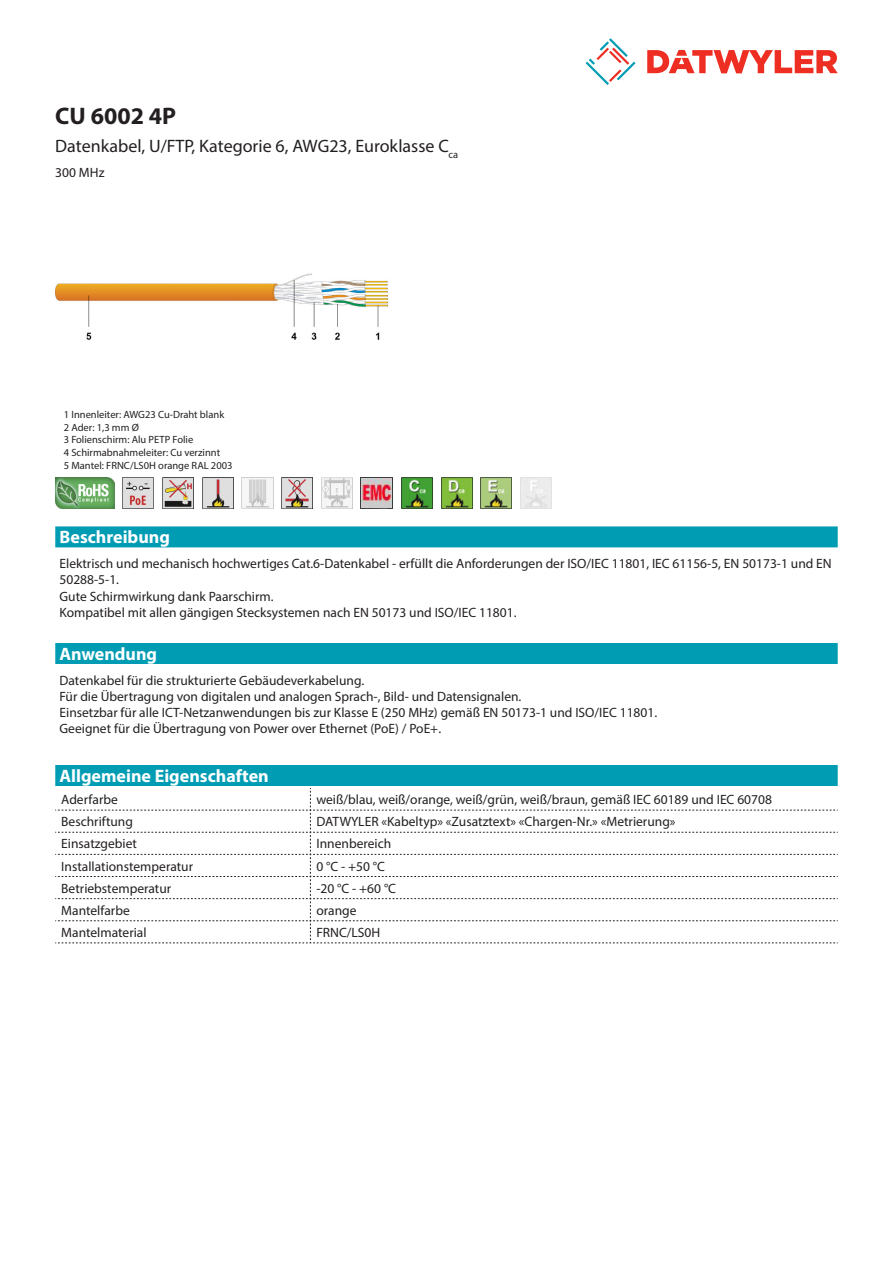
<style>
.page{position:relative;width:893px;height:1263px;background:#fff}
.page>*{position:absolute;margin:0;border:0;box-sizing:border-box;transform-origin:0 0}
.Product_Head{font:700 24px "Myriad Pro";color:#231f20}
.SubHead{font:18px "Myriad Pro";color:#231f20}
.Standard_Head_Proper{font:700 18px "Myriad Pro";color:#fff}
.Standard_text{font:13.5px/16.2px "Myriad Pro";color:#231f20}
.myriad_light_propert{font:13.5px "Myriad Pro";color:#231f20}
.imagetext{font:10.5px/12.6px "Myriad Pro";color:#231f20}
</style>
<div class="page">
<svg style="left:586px;top:38px;width:49px;height:47px"></svg>
<svg style="left:647px;top:50px;width:191px;height:23px"></svg>
<img style="left:55px;top:273px;width:334px;height:67px">
<div style="left:55px;top:526px;width:783px;height:21px;background:#009cb3"></div>
<img style="left:520px;top:477px;width:31px;height:32px">
<img style="left:481px;top:477px;width:31px;height:32px">
<img style="left:441px;top:477px;width:31px;height:32px">
<img style="left:401px;top:477px;width:31px;height:32px">
<img style="left:361px;top:477px;width:32px;height:32px">
<img style="left:321px;top:477px;width:31px;height:32px">
<img style="left:282px;top:477px;width:31px;height:32px">
<img style="left:242px;top:477px;width:31px;height:32px">
<img style="left:202px;top:477px;width:31px;height:32px">
<img style="left:162px;top:477px;width:32px;height:32px">
<img style="left:122px;top:477px;width:32px;height:32px">
<img style="left:55px;top:477px;width:59px;height:32px">
<div style="left:55px;top:643px;width:783px;height:21px;background:#009cb3"></div>
<div style="left:55px;top:765px;width:783px;height:21px;background:#009cb3"></div>
<svg style="left:55px;top:788px;width:783px;height:156px"></svg>
<p class="Product_Head" style="left:55px;top:101px;width:122px">CU 6002 4P</p>
<p class="SubHead" style="left:55px;top:135px;width:405px">Datenkabel, U/FTP, Kategorie 6, AWG23, Euroklasse C<sub>ca</sub></p>
<p class="Standard_text" style="left:55px;top:164px;width:51px">300 MHz</p>
<p class="imagetext" style="left:64px;top:408px;width:170px">1 Innenleiter: AWG23 Cu-Draht blank<br>2 Ader: 1,3 mm Ø<br>3 Folienschirm: Alu PETP Folie<br>4 Schirmabnahmeleiter: Cu verzinnt<br>5 Mantel: FRNC/LS0H orange RAL 2003</p>
<p class="Standard_Head_Proper" style="left:60px;top:526px;width:112px">Beschreibung</p>
<p class="Standard_text" style="left:60px;top:555px;width:774px">Elektrisch und mechanisch hochwertiges Cat.6-Datenkabel - erfüllt die Anforderungen der ISO/IEC 11801, IEC 61156-5, EN 50173-1 und EN 50288-5-1.<br>Gute Schirmwirkung dank Paarschirm.<br>Kompatibel mit allen gängigen Stecksystemen nach EN 50173 und ISO/IEC 11801.</p>
<p class="Standard_Head_Proper" style="left:60px;top:642px;width:99px">Anwendung</p>
<p class="Standard_text" style="left:60px;top:672px;width:599px">Datenkabel fü r die strukturierte Gebäudeverkabelung.<br>Für die Übertragung von digitalen und analogen Sprach-, Bild- und Datensignalen.<br>Einsetzbar für alle ICT-Netzanwendungen bis zur Klasse E (250 MHz) gemäß EN 50173-1 und ISO/IEC 11801.<br>Geeignet für die Übertragung von Power over Ethernet (PoE) / PoE+.</p>
<p class="Standard_Head_Proper" style="left:60px;top:764px;width:211px">Allgemeine Eigenschaften</p>
<p class="myriad_light_propert" style="left:61px;top:791px;width:58px">Aderfarbe</p>
<p class="myriad_light_propert" style="left:316px;top:791px;width:457px">weiß/blau, weiß/orange, weiß/grün, weiß/braun, gemäß IEC 60189 und IEC 60708</p>
<p class="myriad_light_propert" style="left:61px;top:813px;width:73px">Beschriftung</p>
<p class="myriad_light_propert" style="left:316px;top:813px;width:361px">DATWYLER «Kabeltyp» «Zusatztext» «Chargen-Nr.» «Metrierung»</p>
<p class="myriad_light_propert" style="left:61px;top:835px;width:77px">Einsatzgebiet</p>
<p class="myriad_light_propert" style="left:316px;top:835px;width:76px">Innenbereich</p>
<p class="myriad_light_propert" style="left:61px;top:858px;width:133px">Installationstemperatur</p>
<p class="myriad_light_propert" style="left:316px;top:858px;width:70px">0 °C - +50 °C</p>
<p class="myriad_light_propert" style="left:61px;top:880px;width:111px">Betriebstemperatur</p>
<p class="myriad_light_propert" style="left:316px;top:880px;width:81px">-20 °C - +60 °C</p>
<p class="myriad_light_propert" style="left:61px;top:902px;width:70px">Mantelfarbe</p>
<p class="myriad_light_propert" style="left:316px;top:902px;width:42px">orange</p>
<p class="myriad_light_propert" style="left:61px;top:924px;width:87px">Mantelmaterial</p>
<p class="myriad_light_propert" style="left:316px;top:924px;width:65px">FRNC/LS0H</p>
</div>
